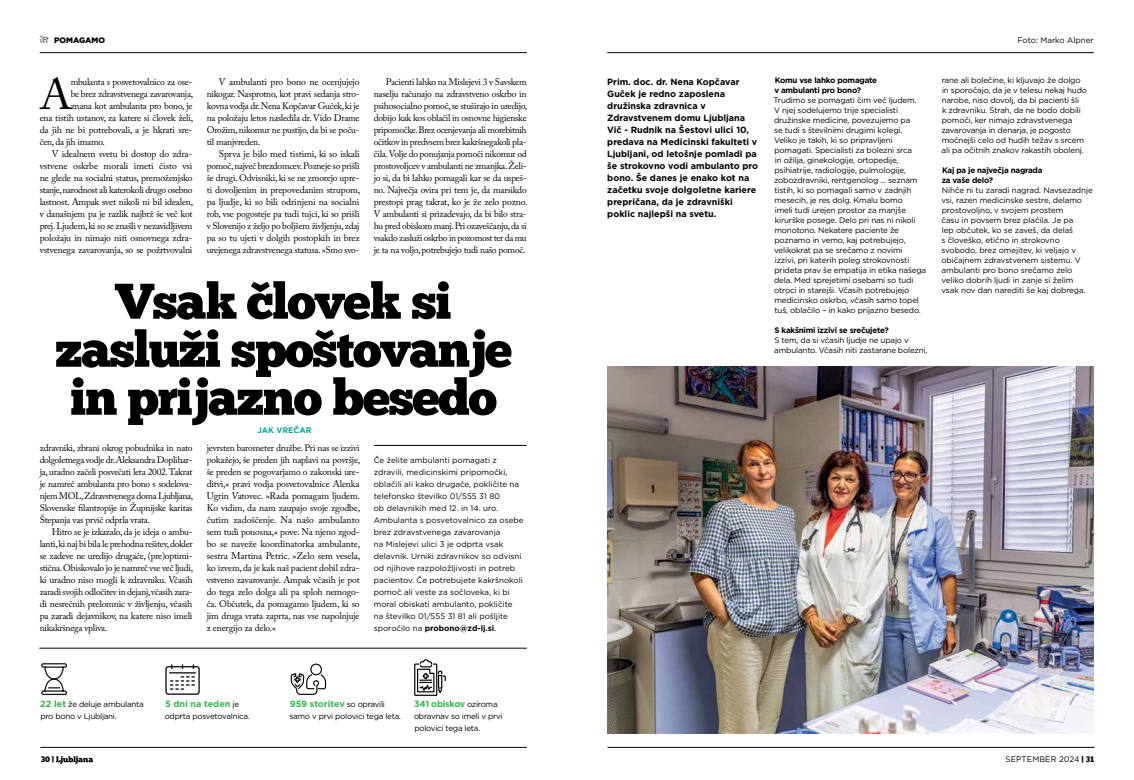
<style>
.page{position:relative;width:1134px;height:780px;background:#fff}
.page>*{position:absolute;margin:0;border:0;box-sizing:border-box;transform-origin:0 0}
.t1{font:50px/48px "Chunk Five Ex";letter-spacing:-.03em;color:#000;text-align:center}
.t2{font:43.3px "Adobe Caslon Pro";color:#000}
.t3{font:9.5px/12px "Adobe Caslon Pro";letter-spacing:-.025em;color:#000;text-align:justify}
.t4{font:700 9px/12px "Gotham";color:#000}
.t5{font:700 9px "Gotham";letter-spacing:-.01em;color:#39b54a}
.t6{font:700 9px "Gotham";letter-spacing:-.03em;color:#39b54a}
.t7{font:8px/10px "Gotham";letter-spacing:-.02em;color:#000}
.t8{font:8px/12px "Gotham";color:#000}
.t9{font:700 8px/10px "Gotham";letter-spacing:-.03em;color:#000}
.t10{font:8px "Gotham";letter-spacing:.01em;color:#000}
.t11{font:700 8px "Gotham";color:#00a79e}
.t12{font:900 8px "Gotham";color:#000}
.t13{font:8px "Chunk Five Ex";color:#000}
.s1{font-weight:700}
.s2{font-weight:700;font-size:9px;color:#39b54a}
.s3{font-weight:400;font-size:8px;color:#000}
.s4{font-family:"Chunk Five Ex"}
</style>
<div class="page">
<hr style="left:40px;top:52px;width:487px;height:1px;background:#000">
<hr style="left:607px;top:52px;width:487px;height:1px;background:#000">
<hr style="left:40px;top:747px;width:487px;height:1px;background:#000">
<hr style="left:607px;top:747px;width:487px;height:1px;background:#000">
<svg style="left:56px;top:756px;width:37px;height:7px"></svg>
<svg style="left:40px;top:35px;width:9px;height:8px"></svg>
<hr style="left:39px;top:648px;width:488px;height:1px;background:#000">
<img style="left:607px;top:367px;width:487px;height:366px">
<hr style="left:374px;top:445px;width:153px;height:1px;background:#000">
<svg style="left:41px;top:663px;width:27px;height:32px"></svg>
<svg style="left:165px;top:664px;width:35px;height:31px"></svg>
<svg style="left:291px;top:663px;width:35px;height:32px"></svg>
<svg style="left:414px;top:659px;width:32px;height:36px"></svg>
<p class="t12" style="left:54px;top:35px;width:53px">POMAGAMO</p>
<h2 class="t2" style="left:40px;top:68px;width:34px">A</h2>
<p class="t3" style="left:71px;top:75px;width:123px">mbulanta s posvetovalnico za ose-</p>
<p class="t3" style="left:374px;top:75px;width:155px;text-indent:12px">Pacienti lahko na Mislejevi 3 v Savskem naselju računajo na zdravstveno oskrbo in psihosocialno pomoč, se stuširajo in uredijo, dobijo kak kos oblačil in osnovne higienske pripomočke. Brez ocenjevanja ali morebitnih očitkov in predvsem brez kakršnegakoli pla&shy;čila. Volje do ponujanja pomoči nikomur od prostovoljcev v ambulanti ne zmanjka. Želi&shy;jo si, da bi lahko pomagali kar se da uspeš&shy;no. Največja ovira pri tem je, da marsikdo prestopi prag takrat, ko je že zelo pozno.<br>V ambulanti si prizadevajo, da bi bilo stra&shy;hu pred obiskom manj. Pri ozaveščanju, da si vsakdo zasluži oskrbo in pozornost ter da mu je ta na voljo, potrebujejo tudi našo pomoč.</p>
<p class="t4" style="left:607px;top:75px;width:152px">Prim. doc. dr. Nena Kopčavar<br>Guček je redno zaposlena družinska zdravnica v<br>Zdravstvenem domu Ljubljana<br>Vič - Rudnik na Šestovi ulici 10, predava na Medicinski fakulteti v<br>Ljubljani, od letošnje pomladi pa še strokovno vodi ambulanto pro bono. Še danes je enako kot na začetku svoje dolgoletne kariere prepričana, da je zdravniški poklic najlepši na svetu.</p>
<p class="t9" style="left:774px;top:75px;width:104px">Komu vse lahko pomagate v ambulanti pro bono?</p>
<p class="t3" style="left:207px;top:75px;width:154px;text-indent:12px">V ambulanti pro bono ne ocenjujejo nikogar. Nasprotno, kot pravi sedanja stro&shy;kovna vodja dr. Nena Kopčavar Guček, ki je na položaju letos nasledila dr. Vido Drame Orožim, nikomur ne pustijo, da bi se poču&shy;til manjvreden.</p>
<p class="t3" style="left:207px;top:147px;width:155px;text-indent:12px">Sprva je bilo med tistimi, ki so iskali pomoč, največ brezdomcev. Pozneje so prišli še drugi. Odvisniki, ki se ne zmorejo upre&shy;ti dovoljenim in prepovedanim strupom, pa ljudje, ki so bili odrinjeni na socialni rob, vse pogosteje pa tudi tujci, ki so prišli v Slovenijo z željo po boljšem življenju, zdaj pa so tu ujeti v dolgih postopkih in brez urejenega zdravstvenega statusa. »Smo svo-</p>
<p class="t3" style="left:71px;top:87px;width:124px">be brez zdravstvenega zavarovanja,</p>
<p class="t3" style="left:71px;top:99px;width:123px">znana kot ambulanta pro bono, je</p>
<p class="t3" style="left:40px;top:111px;width:155px">ena tistih ustanov, za katere si človek želi,</p>
<p class="t3" style="left:40px;top:123px;width:154px">da jih ne bi potrebovali, a je hkrati sre-</p>
<p class="t3" style="left:40px;top:135px;width:67px">čen, da jih imamo.</p>
<p class="t3" style="left:52px;top:147px;width:142px">V idealnem svetu bi dostop do zdra-</p>
<p class="t3" style="left:40px;top:159px;width:154px">vstvene oskrbe morali imeti čisto vsi</p>
<p class="t3" style="left:40px;top:171px;width:154px">ne glede na socialni status, premoženjsko</p>
<p class="t3" style="left:40px;top:183px;width:154px">stanje, narodnost ali katerokoli drugo osebno</p>
<p class="t3" style="left:40px;top:195px;width:155px">lastnost. Ampak svet nikoli ni bil idealen,</p>
<p class="t3" style="left:40px;top:207px;width:154px">v današnjem pa je razlik najbrž še več kot</p>
<p class="t3" style="left:40px;top:219px;width:154px">prej. Ljudem, ki so se znašli v nezavidljivem</p>
<p class="t3" style="left:40px;top:231px;width:154px">položaju in nimajo niti osnovnega zdra-</p>
<p class="t3" style="left:40px;top:243px;width:154px">vstvenega zavarovanja, so se požrtvovalni</p>
<p class="t7" style="left:774px;top:95px;width:154px">Trudimo se pomagati čim več ljudem.<br>V njej sodelujemo trije specialisti družinske medicine, povezujemo pa<br>se tudi s številnimi drugimi kolegi.<br>Veliko je takih, ki so pripravljeni pomagati. Specialisti za bolezni srca<br>in ožilja, ginekologije, ortopedije, psihiatrije, radiologije, pulmologije, zobozdravniki, rentgenolog ... seznam tistih, ki so pomagali samo v zadnjih mesecih, je res dolg. Kmalu bomo<br>imeli tudi urejen prostor za manjše kirurške posege. Delo pri nas ni nikoli monotono. Nekatere paciente že poznamo in vemo, kaj potrebujejo, velikokrat pa se srečamo z novimi<br>izzivi, pri katerih poleg strokovnosti prideta prav še empatija in etika našega dela. Med sprejetimi osebami so tudi otroci in starejši. Včasih potrebujejo medicinsko oskrbo, včasih samo topel tuš, oblačilo – in kako prijazno besedo.</p>
<p class="t9" style="left:774px;top:325px;width:116px">S kakšnimi izzivi se srečujete?</p>
<p class="t7" style="left:774px;top:335px;width:155px">S tem, da si včasih ljudje ne upajo v ambulanto. Včasih niti zastarane bolezni,</p>
<h1 class="t1" style="left:55px;top:276px;width:459px">Vsak človek si zasluži spoštovanje in prijazno besedo</h1>
<p class="t11" style="left:258px;top:424px;width:56px">JAK VREČAR</p>
<p class="t3" style="left:40px;top:441px;width:155px">zdravniki, zbrani okrog pobudnika in nato dolgoletnega vodje dr. Aleksandra Doplihar&shy;ja, uradno začeli posvečati leta 2002. Takrat je namreč ambulanta pro bono s sodelova&shy;njem MOL, Zdravstvenega doma Ljubljana, Slovenske filantropije in Župnijske karitas Štepanja vas prvič odprla vrata.</p>
<p class="t3" style="left:40px;top:525px;width:155px;text-indent:12px">Hitro se je izkazalo, da je ideja o ambu&shy;lanti, ki naj bi bila le prehodna rešitev, dokler se zadeve ne uredijo drugače, (pre)optimi&shy;stična. Obiskovalo jo je namreč vse več ljudi, ki uradno niso mogli k zdravniku. Včasih zaradi svojih odločitev in dejanj, včasih zara&shy;di nesrečnih prelomnic v življenju, včasih pa zaradi dejavnikov, na katere niso imeli nikakršnega vpliva.</p>
<p class="t3" style="left:207px;top:441px;width:155px">jevrsten barometer družbe. Pri nas se izzivi pokažejo, še preden jih naplavi na površje, še preden se pogovarjamo o zakonski ure&shy;ditvi,« pravi vodja posvetovalnice Alenka Ugrin Vatovec. »Rada pomagam ljudem.<br>Ko vidim, da nam zaupajo svoje zgodbe, čutim zadoščenje. Na našo ambulanto sem tudi ponosna,« pove. Na njeno zgod&shy;bo se naveže koordinatorka ambulante, sestra Martina Petric. »Zelo sem vesela, ko izvem, da je kak naš pacient dobil zdra&shy;vstveno zavarovanje. Ampak včasih je pot do tega zelo dolga ali pa sploh nemogo&shy;ča. Občutek, da pomagamo ljudem, ki so jim druga vrata zaprta, nas vse napolnjuje z energijo za delo.«</p>
<p class="t8" style="left:374px;top:454px;width:151px">Če želite ambulanti pomagati z zdravili, medicinskimi pripomočki, oblačili ali kako drugače, pokličite na telefonsko številko 01/555 31 80<br>ob delavnikih med 12. in 14. uro.<br>Ambulanta s posvetovalnico za osebe brez zdravstvenega zavarovanja<br>na Mislejevi ulici 3 je odprta vsak delavnik. Urniki zdravnikov so odvisni od njihove razpoložljivosti in potreb pacientov. Če potrebujete kakršnokoli pomoč ali veste za sočloveka, ki bi moral obiskati ambulanto, pokličite na številko 01/555 31 81 ali pošljite sporočilo na <span class="s1">probono@zd-lj.si</span>.</p>
<p class="t8" style="left:1017px;top:34px;width:78px">Foto: Marko Alpner</p>
<p class="t7" style="left:941px;top:75px;width:147px">rane ali bolečine, ki kljuvajo že dolgo in sporočajo, da je v telesu nekaj hudo narobe, niso dovolj, da bi pacienti šli<br>k zdravniku. Strah, da ne bodo dobili pomoči, ker nimajo zdravstvenega zavarovanja in denarja, je pogosto močnejši celo od hudih težav s srcem ali pa očitnih znakov rakastih obolenj.</p>
<p class="t9" style="left:942px;top:165px;width:102px">Kaj pa je največja nagrada za vaše delo?</p>
<p class="t7" style="left:941px;top:185px;width:153px">Nihče ni tu zaradi nagrad. Navsezadnje vsi, razen medicinske sestre, delamo prostovoljno, v svojem prostem<br>času in povsem brez plačila. Je pa<br>lep občutek, ko se zaveš, da delaš<br>s človeško, etično in strokovno svobodo, brez omejitev, ki veljajo v običajnem zdravstvenem sistemu. V ambulanti pro bono srečamo zelo veliko dobrih ljudi in zanje si želim<br>vsak nov dan narediti še kaj dobrega.</p>
<p class="t7" style="left:40px;top:698px;width:105px;line-height:12px"><span class="s2">22 let</span> že deluje ambulanta pro bono v Ljubljani.</p>
<p class="t5" style="left:165px;top:698px;width:76px">5 dni na teden <span class="s3">je</span></p>
<p class="t7" style="left:165px;top:711px;width:87px">odprta posvetovalnica.</p>
<p class="t5" style="left:290px;top:698px;width:97px">959 storitev <span class="s3">so opravili</span></p>
<p class="t7" style="left:289px;top:711px;width:113px">samo v prvi polovici tega leta.</p>
<p class="t6" style="left:414px;top:698px;width:85px">341 obiskov <span class="s3">oziroma</span></p>
<p class="t7" style="left:414px;top:710px;width:90px;line-height:12px">obravnav so imeli v prvi polovici tega leta.</p>
<p class="t13" style="left:41px;top:753px;width:15px">30 |</p>
<p class="t10" style="left:1005px;top:753px;width:90px">SEPTEMBER 2024 <span class="s4">| 31</span></p>
</div>
